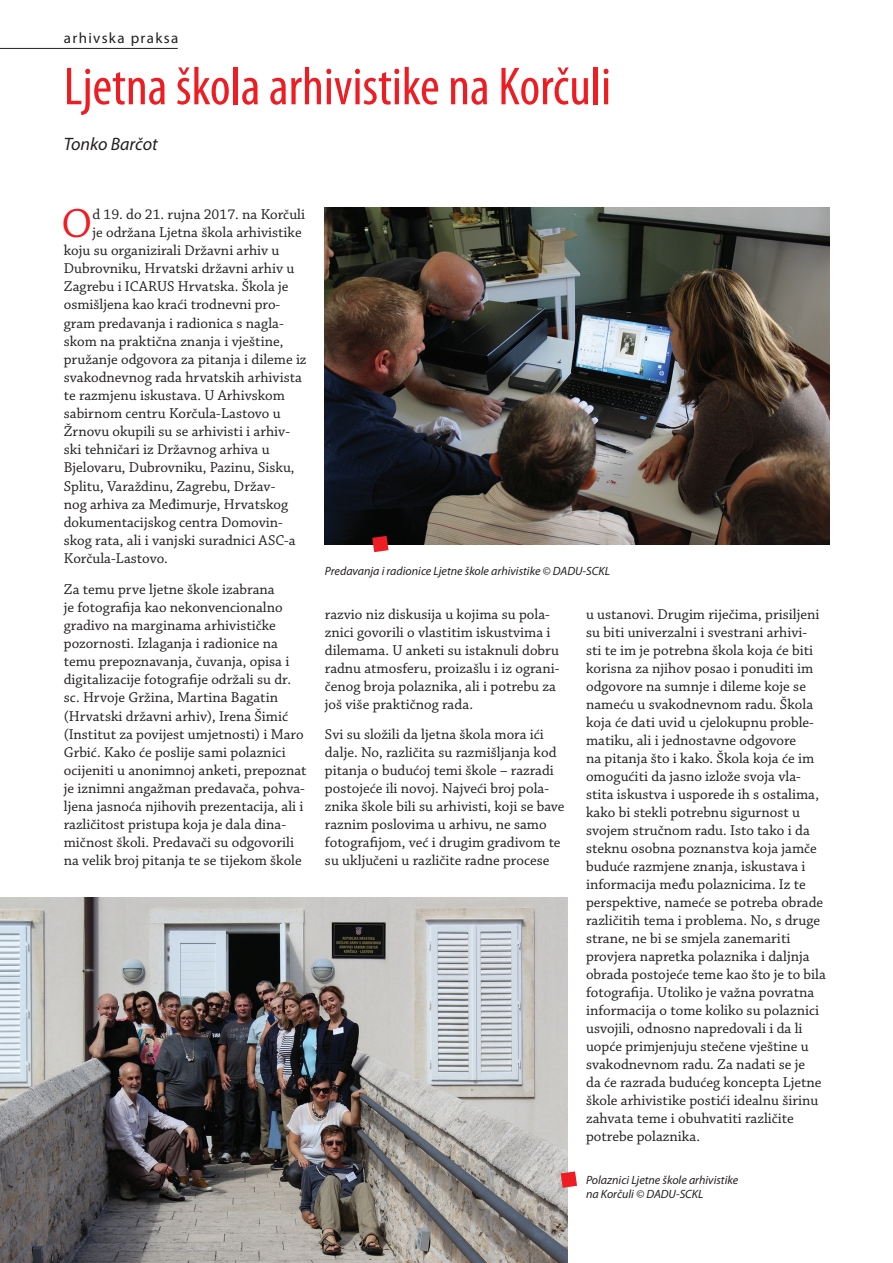
<style>
.page{position:relative;width:893px;height:1263px;background:#fff}
.page>*{position:absolute;margin:0;border:0;box-sizing:border-box;transform-origin:0 0}
.t1{font:condensed 54px "Myriad Pro";color:#ee1d23}
.t2{font:42.9px "Chaparral Pro";color:#ee1d23}
.t3{font:italic 18px "Myriad Pro";color:#231f20}
.t4{font:15px/18px "Chaparral Pro";color:#231f20}
.t5{font:15px "Myriad Pro";letter-spacing:.09em;color:#231f20}
.t6{font:italic 12px/14.4px "Myriad Pro";color:#231f20}
</style>
<div class="page">
<img style="left:0;top:897px;width:568px;height:366px">
<img style="left:325px;top:208px;width:504px;height:336px">
<svg style="left:372px;top:536px;width:17px;height:16px"></svg>
<svg style="left:561px;top:1171px;width:16px;height:17px"></svg>
<hr style="left:0;top:48px;width:178px;height:1px;background:#231f20">
<p class="t5" style="left:64px;top:29px;width:116px">arhivska praksa</p>
<h1 class="t1" style="left:64px;top:54px;width:549px">Ljetna škola arhivistike na Korčuli</h1>
<p class="t3" style="left:64px;top:133px;width:95px">Tonko Barčot</p>
<h2 class="t2" style="left:62px;top:200px;width:32px">O</h2>
<p class="t4" style="left:92px;top:206px;width:214px">d 19. do 21. rujna 2017. na Korčuli</p>
<p class="t4" style="left:92px;top:224px;width:211px">je održana Ljetna škola arhivistike</p>
<p class="t4" style="left:64px;top:242px;width:217px">koju su organizirali Državni arhiv u</p>
<p class="t4" style="left:64px;top:260px;width:232px">Dubrovniku, Hrvatski državni arhiv u</p>
<p class="t4" style="left:64px;top:278px;width:226px">Zagrebu i ICARUS Hrvatska. Škola je</p>
<p class="t4" style="left:64px;top:296px;width:218px">osmišljena kao kraći trodnevni pro-</p>
<p class="t4" style="left:64px;top:314px;width:221px">gram predavanja i radionica s nagla-</p>
<p class="t4" style="left:64px;top:332px;width:221px">skom na praktična znanja i vještine,</p>
<p class="t4" style="left:64px;top:351px;width:244px">pružanje odgovora za pitanja i dileme iz</p>
<p class="t4" style="left:64px;top:369px;width:240px">svakodnevnog rada hrvatskih arhivista</p>
<p class="t4" style="left:64px;top:387px;width:223px">te razmjenu iskustava. U Arhivskom</p>
<p class="t4" style="left:64px;top:405px;width:218px">sabirnom centru Korčula-Lastovo u</p>
<p class="t4" style="left:64px;top:423px;width:228px">Žrnovu okupili su se arhivisti i arhiv-</p>
<p class="t4" style="left:64px;top:441px;width:207px">ski tehničari iz Državnog arhiva u</p>
<p class="t4" style="left:64px;top:459px;width:232px">Bjelovaru, Dubrovniku, Pazinu, Sisku,</p>
<p class="t4" style="left:64px;top:477px;width:213px">Splitu, Varaždinu, Zagrebu, Držav-</p>
<p class="t4" style="left:64px;top:495px;width:226px">nog arhiva za Međimurje, Hrvatskog</p>
<p class="t4" style="left:64px;top:514px;width:221px">dokumentacijskog centra Domovin-</p>
<p class="t4" style="left:64px;top:532px;width:233px">skog rata, ali i vanjski suradnici ASC-a</p>
<p class="t4" style="left:64px;top:550px;width:106px">Korčula-Lastovo.</p>
<p class="t4" style="left:64px;top:581px;width:244px">Za temu prve ljetne škole izabrana<br>je fotografija kao nekonvencionalno gradivo na marginama arhivističke pozornosti. Izlaganja i radionice na temu prepoznavanja, čuvanja, opisa i digitalizacije fotografije održali su dr. sc. Hrvoje Gržina, Martina Bagatin (Hrvatski državni arhiv), Irena Šimić (Institut za povijest umjetnosti) i Maro Grbić. Kako će poslije sami polaznici ocijeniti u anonimnoj anketi, prepoznat je iznimni angažman predavača, pohva&shy;ljena jasnoća njihovih prezentacija, ali i različitost pristupa koja je dala dina&shy;mičnost školi. Predavači su odgovorili na velik broj pitanja te se tijekom škole</p>
<p class="t6" style="left:325px;top:563px;width:287px">Predavanja i radionice Ljetne škole arhivistike © DADU-SCKL</p>
<p class="t4" style="left:325px;top:605px;width:236px">razvio niz diskusija u kojima su pola&shy;znici govorili o vlastitim iskustvima i dilemama. U anketi su istaknuli dobru radnu atmosferu, proizašlu i iz ograni&shy;čenog broja polaznika, ali i potrebu za još više praktičnog rada.</p>
<p class="t4" style="left:325px;top:726px;width:241px">Svi su složili da ljetna škola mora ići dalje. No, različita su razmišljanja kod pitanja o budućoj temi škole – razradi postojeće ili novoj. Najveći broj pola&shy;znika škole bili su arhivisti, koji se bave raznim poslovima u arhivu, ne samo fotografijom, već i drugim gradivom te su uključeni u različite radne procese</p>
<p class="t4" style="left:586px;top:605px;width:241px">u ustanovi. Drugim riječima, prisiljeni su biti univerzalni i svestrani arhivi&shy;sti te im je potrebna škola koja će biti korisna za njihov posao i ponuditi im odgovore na sumnje i dileme koje se nameću u svakodnevnom radu. Škola koja će dati uvid u cjelokupnu proble&shy;matiku, ali i jednostavne odgovore<br>na pitanja što i kako. Škola koja će im omogućiti da jasno izlože svoja vla&shy;stita iskustva i usporede ih s ostalima, kako bi stekli potrebnu sigurnost u svojem stručnom radu. Isto tako i da steknu osobna poznanstva koja jamče buduće razmjene znanja, iskustava i informacija među polaznicima. Iz te perspektive, nameće se potreba obrade različitih tema i problema. No, s druge strane, ne bi se smjela zanemariti provjera napretka polaznika i daljnja obrada postojeće teme kao što je to bila fotografija. Utoliko je važna povratna informacija o tome koliko su polaznici usvojili, odnosno napredovali i da li uopće primjenjuju stečene vještine u svakodnevnom radu. Za nadati se je<br>da će razrada budućeg koncepta Ljetne škole arhivistike postići idealnu širinu zahvata teme i obuhvatiti različite potrebe polaznika.</p>
<p class="t6" style="left:586px;top:1172px;width:154px">Polaznici Ljetne škole arhivistike na Korčuli © DADU-SCKL</p>
</div>
